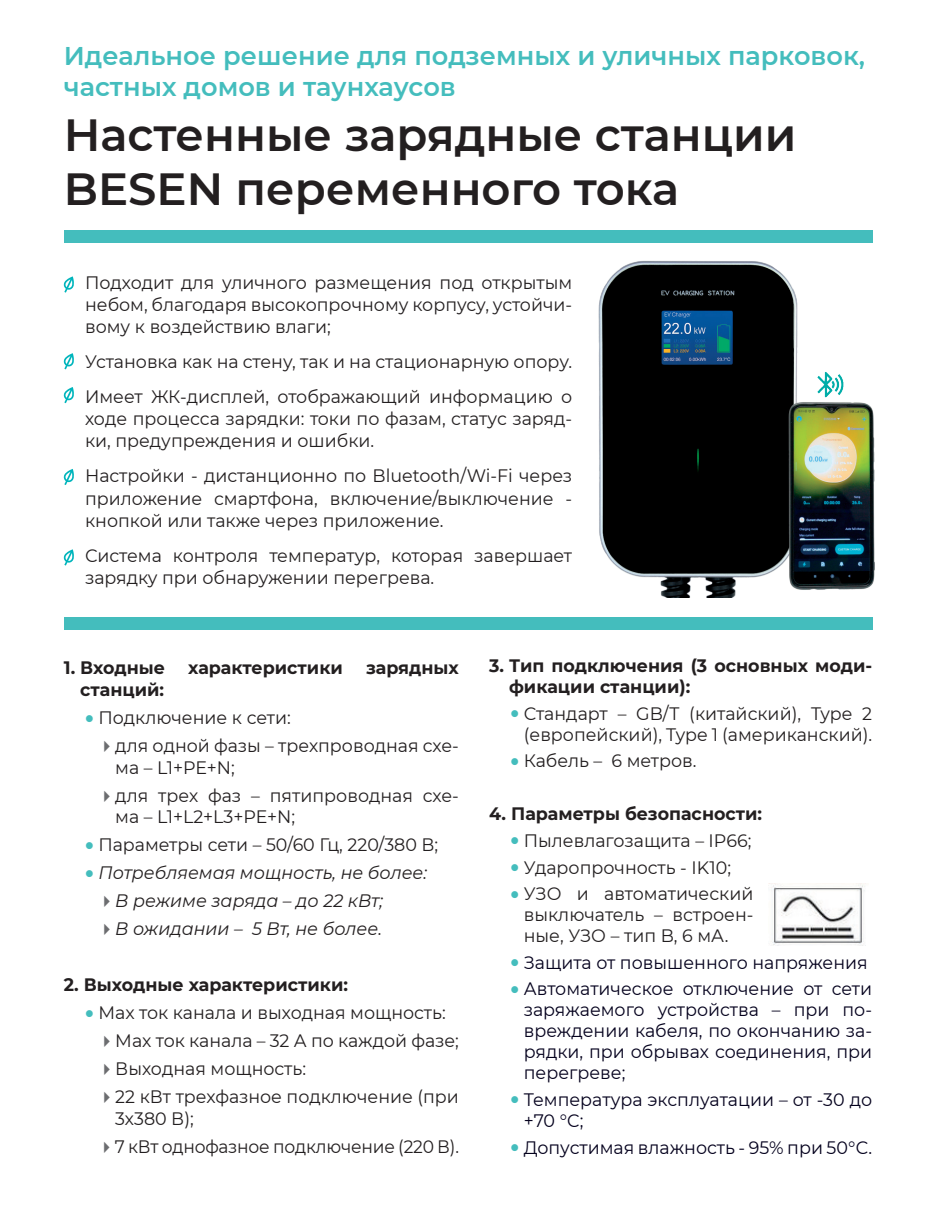
<style>
.page{position:relative;width:936px;height:1212px;background:#fff}
.page>*{position:absolute;margin:0;border:0;box-sizing:border-box;transform-origin:0 0}
.t1{font:600 45px/54px "Montserrat";color:#231f20}
.t2{font:600 25.65px/30.8px "Montserrat";color:#44bdbd}
.t3{font:18px/22.2px "Montserrat";color:#231f20}
.t4{font:18px/21px "Montserrat";color:#04011d;text-align:justify}
.t5{font:700 18px/21px "Montserrat";color:#231f20}
.t6{font:italic 18px "Montserrat";color:#231f20}
.t7{font:18px "Montserrat";color:#231f20;scale:.95 1}
.s1{color:#44bdbd}
.s2{color:#6c6d70}
</style>
<div class="page">
<div style="left:64px;top:617px;width:808px;height:12px;background:#44bdbd"></div>
<img style="left:598px;top:261px;width:277px;height:336px">
<div style="left:64px;top:230px;width:808px;height:12px;background:#44bdbd"></div>
<svg style="left:64px;top:276px;width:10px;height:17px"></svg>
<svg style="left:64px;top:353px;width:10px;height:16px"></svg>
<svg style="left:64px;top:387px;width:10px;height:16px"></svg>
<svg style="left:64px;top:469px;width:10px;height:16px"></svg>
<svg style="left:64px;top:549px;width:10px;height:17px"></svg>
<img style="left:768px;top:883px;width:98px;height:62px">
<h2 class="t2" style="left:64px;top:40px;width:802px">Идеальное решение для подземных и уличных парковок, частных домов и таунхаусов</h2>
<h1 class="t1" style="left:64px;top:106px;width:734px">Настенные зарядные станции<br>BESEN переменного тока</h1>
<p class="t3" style="left:85px;top:270px;width:488px;text-align:justify">Подходит для уличного размещения под открытым небом, благодаря высокопрочному корпусу, устойчи&shy;вому к воздействию влаги;</p>
<p class="t3" style="left:85px;top:343px;width:488px;line-height:35px">Установка как на стену, так и на стационарную опору.<br>Имеет ЖК-дисплей, отображающий информацию о</p>
<p class="t3" style="left:85px;top:407px;width:488px">ходе процесса зарядки: токи по фазам, статус заряд&shy;ки, предупреждения и ошибки.</p>
<p class="t3" style="left:85px;top:464px;width:488px;text-align:justify">Настройки - дистанционно по Bluetooth/Wi-Fi через приложение смартфона, включение/выключение - кнопкой или также через приложение.</p>
<p class="t3" style="left:85px;top:544px;width:488px">Система контроля температур, которая завершает зарядку при обнаружении перегрева.</p>
<p class="t5" style="left:64px;top:657px;width:103px">1. Входные</p>
<p class="t5" style="left:188px;top:657px;width:156px">характеристики</p>
<p class="t5" style="left:366px;top:657px;width:94px">зарядных</p>
<p class="t5" style="left:80px;top:678px;width:85px">станций:</p>
<p class="t3" style="left:85px;top:706px;width:207px"><span class="s1">●</span> Подключение к сети:</p>
<p class="t3" style="left:115px;top:734px;width:345px;line-height:21.6px;text-indent:-17px"><span class="s2">✔</span>для одной фазы – трехпроводная схе&shy;ма – L1+PE+N;</p>
<p class="t3" style="left:115px;top:784px;width:345px;line-height:21.6px;text-indent:-17px"><span class="s2">✔</span>для трех фаз – пятипроводная схе&shy;ма – L1+L2+L3+PE+N;</p>
<p class="t3" style="left:85px;top:833px;width:355px"><span class="s1">●</span> Параметры сети – 50/60 Гц, 220/380 В;</p>
<p class="t6" style="left:85px;top:860px;width:343px"><span class="s1">●</span> Потребляемая мощность, не более:</p>
<p class="t6" style="left:98px;top:888px;width:287px"><span class="s2">✔</span>В режиме заряда – до 22 кВт;</p>
<p class="t6" style="left:98px;top:916px;width:286px"><span class="s2">✔</span>В ожидании – 5 Вт, не более.</p>
<p class="t5" style="left:64px;top:973px;width:286px">2. Выходные характеристики:</p>
<p class="t3" style="left:85px;top:1001px;width:362px"><span class="s1">●</span> Max ток канала и выходная мощность:</p>
<p class="t3" style="left:98px;top:1029px;width:362px"><span class="s2">✔</span>Max ток канала – 32 А по каждой фазе;</p>
<p class="t3" style="left:98px;top:1057px;width:210px"><span class="s2">✔</span>Выходная мощность:</p>
<p class="t3" style="left:115px;top:1085px;width:345px;line-height:21.6px;text-indent:-17px"><span class="s2">✔</span>22 кВт трехфазное подключение (при<br>3х380 В);</p>
<p class="t7" style="left:98px;top:1134px;width:381px"><span class="s2">✔</span>7 кВт однофазное подключение (220 В).</p>
<p class="t5" style="left:509px;top:654px;width:364px;text-indent:-20px">3. Тип подключения (3 основных моди&shy;фикации станции):</p>
<p class="t3" style="left:510px;top:702px;width:363px;line-height:21px;text-align:right"><span class="s1">●</span> Стандарт – GB/T (китайский), Type 2 (европейский), Type 1 (американский).</p>
<p class="t3" style="left:510px;top:749px;width:187px"><span class="s1">●</span> Кабель – 6 метров.</p>
<p class="t5" style="left:489px;top:803px;width:274px">4. Параметры безопасности:</p>
<p class="t3" style="left:510px;top:829px;width:242px"><span class="s1">●</span> Пылевлагозащита – IP66;</p>
<p class="t3" style="left:510px;top:855px;width:222px"><span class="s1">●</span> Ударопрочность - IK10;</p>
<p class="t3" style="left:524px;top:882px;width:231px;line-height:21px;text-align:justify;text-indent:-13px"><span class="s1">●</span> УЗО и автоматический выключатель – встроен&shy;ные, УЗО – тип B, 6 мА.</p>
<p class="t4" style="left:510px;top:951px;width:359px"><span class="s1">●</span> Защита от повышенного напряжения</p>
<p class="t4" style="left:524px;top:977px;width:350px;text-indent:-13px"><span class="s1">●</span> Автоматическое отключение от сети заряжаемого устройства – при по&shy;вреждении кабеля, по окончанию за&shy;рядки, при обрывах соединения, при перегреве;</p>
<p class="t4" style="left:524px;top:1088px;width:350px;text-indent:-13px"><span class="s1">●</span> Температура эксплуатации – от -30 до +70 °C;</p>
<p class="t4" style="left:510px;top:1136px;width:363px"><span class="s1">●</span> Допустимая влажность - 95% при 50°C.</p>
</div>
